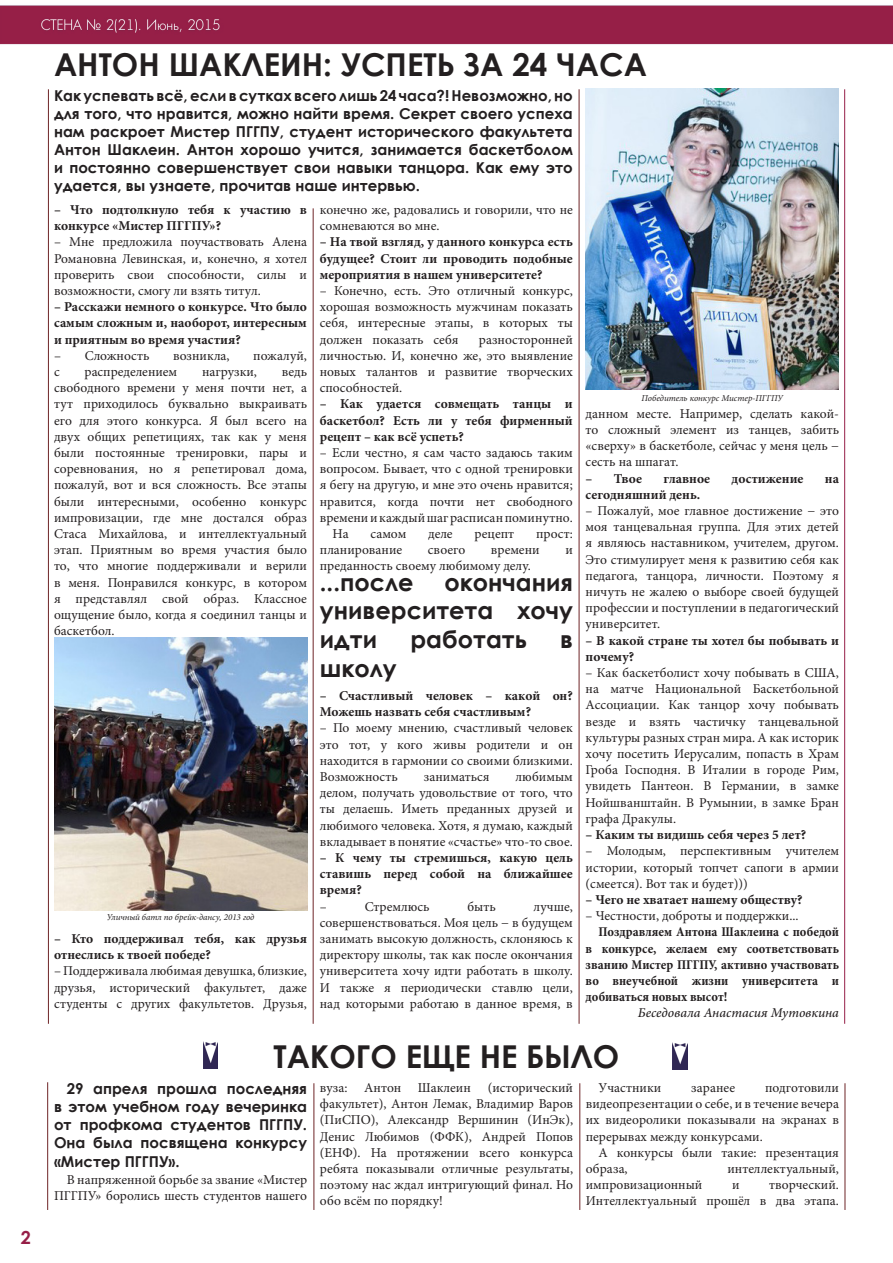
<style>
.page{position:relative;width:893px;height:1263px;background:#fff}
.page>*{position:absolute;margin:0;border:0;box-sizing:border-box;transform-origin:0 0}
.t1{font:700 31.5px "Century Gothic";color:#231f20}
.t2{font:700 24px/28.8px "Century Gothic";color:#231f20;text-align:justify}
.t3{font:700 18px "Century Gothic";color:#961f47}
.t4{font:700 15px/18px "Century Gothic";color:#231f20;text-align:justify}
.t5{font:13.5px/16.2px "Minion Pro";color:#231f20;text-align:justify}
.t6{font:700 13.5px/16.2px "Minion Pro";color:#231f20}
.t7{font:700 condensed 13.5px/16.2px "Minion Pro";color:#231f20;text-align:justify}
.t8{font:italic 500 13.5px "Minion Pro";color:#231f20}
.t9{font:italic 9px "Minion Pro";color:#231f20}
</style>
<div class="page">
<img style="left:0;top:5px;width:893px;height:1205px">
<hr style="left:48px;top:89px;width:1px;height:935px;background:#6e2527">
<hr style="left:844px;top:89px;width:1px;height:935px;background:#961f47">
<hr style="left:313px;top:208px;width:1px;height:816px;background:#6e2527">
<hr style="left:579px;top:89px;width:1px;height:935px;background:#6e2527">
<img style="left:586px;top:88px;width:253px;height:301px">
<hr style="left:47px;top:1082px;width:1px;height:128px;background:#6e2527">
<hr style="left:314px;top:1083px;width:1px;height:127px;background:#6e2527">
<hr style="left:579px;top:1083px;width:1px;height:127px;background:#6e2527">
<hr style="left:845px;top:1083px;width:1px;height:127px;background:#6e2527">
<img style="left:54px;top:638px;width:253px;height:272px">
<img style="left:203px;top:1042px;width:14px;height:26px">
<img style="left:673px;top:1043px;width:14px;height:26px">
<p class="t3" style="left:21px;top:1223px;width:12px">2</p>
<p class="t1" style="left:54px;top:40px;width:594px">АНТОН ШАКЛЕИН: УСПЕТЬ ЗА 24 ЧАСА</p>
<p class="t4" style="left:54px;top:85px;width:520px">Как успевать всё, если в сутках всего лишь 24 часа?! Невозможно, но для того, что нравится, можно найти время. Секрет своего успеха нам раскроет Мистер ПГГПУ, студент исторического факультета Антон Шаклеин. Антон хорошо учится, занимается баскетболом и постоянно совершенствует свои навыки танцора. Как ему это удается, вы узнаете, прочитав наше интервью.</p>
<p class="t6" style="left:54px;top:201px;width:255px">– Что подтолкнуло тебя к участию в конкурсе «Мистер ПГГПУ»?</p>
<p class="t5" style="left:54px;top:234px;width:255px">– Мне предложила поучаствовать Алена Романовна Левинская, и, конечно, я хотел проверить свои способности, силы и возможности, смогу ли взять титул.</p>
<p class="t6" style="left:54px;top:299px;width:255px;text-align:justify">– Расскажи немного о конкурсе. Что было самым сложным и, наоборот, интересным и приятным во время участия?</p>
<p class="t5" style="left:54px;top:347px;width:97px">– Сложность</p>
<p class="t5" style="left:173px;top:347px;width:58px">возникла,</p>
<p class="t5" style="left:253px;top:347px;width:55px">пожалуй,</p>
<p class="t5" style="left:54px;top:364px;width:7px">с</p>
<p class="t5" style="left:85px;top:364px;width:94px">распределением</p>
<p class="t5" style="left:202px;top:364px;width:56px">нагрузки,</p>
<p class="t5" style="left:320px;top:202px;width:255px">конечно же, радовались и говорили, что не сомневаются во мне.</p>
<p class="t6" style="left:320px;top:234px;width:255px;text-align:justify">– На твой взгляд, у данного конкурса есть будущее? Стоит ли проводить подобные мероприятия в нашем университете?</p>
<p class="t5" style="left:320px;top:283px;width:255px">– Конечно, есть. Это отличный конкурс, хорошая возможность мужчинам показать себя, интересные этапы, в которых ты должен показать себя</p>
<p class="t5" style="left:320px;top:331px;width:255px;text-indent:159px">разносторонней личностью. И, конечно же, это выявление новых талантов и развитие творческих способностей.</p>
<p class="t6" style="left:320px;top:396px;width:255px;text-align:justify">– Как удается совмещать танцы и баскетбол? Есть ли у тебя фирменный рецепт – как всё успеть?</p>
<p class="t5" style="left:320px;top:445px;width:255px">– Если честно, я сам часто задаюсь таким вопросом. Бывает, что с одной тренировки я бегу на другую, и мне это очень нравится; нравится, когда почти нет свободного времени и каждый шаг расписан поминутно.</p>
<p class="t5" style="left:333px;top:526px;width:18px">На</p>
<p class="t5" style="left:371px;top:526px;width:37px">самом</p>
<p class="t5" style="left:428px;top:526px;width:26px">деле</p>
<p class="t5" style="left:475px;top:526px;width:41px">рецепт</p>
<p class="t5" style="left:536px;top:526px;width:38px">прост:</p>
<p class="t5" style="left:320px;top:542px;width:84px">планирование</p>
<p class="t5" style="left:428px;top:542px;width:39px">своего</p>
<p class="t5" style="left:491px;top:542px;width:50px">времени</p>
<p class="t5" style="left:565px;top:542px;width:9px">и</p>
<p class="t5" style="left:320px;top:558px;width:213px">преданность своему любимому делу.</p>
<p class="t5" style="left:54px;top:364px;width:255px;text-indent:228px">ведь свободного времени у меня почти нет, а тут приходилось буквально выкраивать его для этого конкурса. Я был всего на двух общих репетициях, так как у меня были постоянные тренировки, пары и соревнования, но я репетировал дома, пожалуй, вот и вся сложность. Все этапы были интересными, особенно конкурс импровизации, где мне достался образ Стаса Михайлова, и интеллектуальный этап. Приятным во время участия было то, что многие поддерживали и верили в меня. Понравился конкурс, в котором я представлял свой образ. Классное ощущение было, когда я соединил танцы и баскетбол.</p>
<p class="t9" style="left:642px;top:392px;width:143px">Победитель конкурс Мистер-ПГГПУ</p>
<p class="t5" style="left:586px;top:405px;width:255px">данном месте. Например, сделать какой&shy;то сложный элемент из танцев, забить «сверху» в баскетболе, сейчас у меня цель − сесть на шпагат.</p>
<p class="t6" style="left:586px;top:470px;width:58px">– Твое</p>
<p class="t6" style="left:663px;top:470px;width:48px">главное</p>
<p class="t6" style="left:732px;top:470px;width:73px">достижение</p>
<p class="t6" style="left:825px;top:470px;width:16px">на</p>
<p class="t6" style="left:586px;top:486px;width:116px">сегодняшний день.</p>
<p class="t5" style="left:586px;top:503px;width:255px">– Пожалуй, мое главное достижение − это моя танцевальная группа. Для этих детей я являюсь наставником, учителем, другом.<br>Это стимулирует меня к развитию себя как педагога, танцора, личности. Поэтому я ничуть не жалею о выборе своей будущей профессии и поступлении в педагогический университет.</p>
<p class="t6" style="left:586px;top:632px;width:255px">– В какой стране ты хотел бы побывать и почему?</p>
<p class="t5" style="left:586px;top:665px;width:255px">– Как баскетболист хочу побывать в США, на матче Национальной Баскетбольной Ассоциации. Как танцор хочу побывать везде и взять частичку танцевальной культуры разных стран мира. А как историк хочу посетить Иерусалим, попасть в Храм Гроба Господня. В Италии в городе Рим, увидеть Пантеон. В Германии, в замке Нойшванштайн. В Румынии, в замке Бран графа Дракулы.</p>
<p class="t6" style="left:586px;top:826px;width:222px">– Каким ты видишь себя через 5 лет?</p>
<p class="t5" style="left:586px;top:843px;width:255px">– Молодым, перспективным учителем истории, который топчет сапоги в армии (смеется). Вот так и будет)))</p>
<p class="t6" style="left:586px;top:891px;width:218px">– Чего не хватает нашему обществу?</p>
<p class="t5" style="left:586px;top:908px;width:215px">– Честности, доброты и поддержки...</p>
<p class="t7" style="left:586px;top:924px;width:255px;text-indent:13px">Поздравляем Антона Шаклеина с победой в конкурсе, желаем ему соответствовать званию Мистер ПГГПУ, активно участвовать во внеучебной жизни университета и добиваться новых высот!</p>
<p class="t8" style="left:638px;top:1004px;width:203px">Беседовала Анастасия Мутовкина</p>
<p class="t1" style="left:273px;top:1032px;width:347px">ТАКОГО ЕЩЕ НЕ БЫЛО</p>
<p class="t2" style="left:320px;top:566px;width:255px;text-indent:125px">окончания университета хочу идти</p>
<p class="t2" style="left:320px;top:566px;width:95px">...после</p>
<p class="t2" style="left:410px;top:624px;width:118px">работать</p>
<p class="t2" style="left:560px;top:624px;width:14px">в</p>
<p class="t2" style="left:320px;top:653px;width:78px">школу</p>
<p class="t6" style="left:320px;top:687px;width:255px">– Счастливый человек – какой он?<br>Можешь назвать себя счастливым?</p>
<p class="t5" style="left:320px;top:720px;width:255px">– По моему мнению, счастливый человек это тот, у кого живы родители и он находится в гармонии со своими близкими.<br>Возможность</p>
<p class="t5" style="left:320px;top:769px;width:255px;text-indent:196px">любимым делом, получать удовольствие от того, что ты делаешь. Иметь преданных друзей и любимого человека. Хотя, я думаю, каждый вкладывает в понятие «счастье» что-то свое.</p>
<p class="t6" style="left:320px;top:849px;width:255px;text-align:justify">– К чему ты стремишься, какую цель ставишь перед собой на ближайшее время?</p>
<p class="t5" style="left:320px;top:898px;width:9px">–</p>
<p class="t5" style="left:365px;top:898px;width:66px">Стремлюсь</p>
<p class="t5" style="left:467px;top:898px;width:30px">быть</p>
<p class="t5" style="left:424px;top:769px;width:67px">заниматься</p>
<p class="t5" style="left:320px;top:898px;width:255px;text-indent:214px">лучше, совершенствоваться. Моя цель − в будущем занимать высокую должность, склоняюсь к директору школы, так как после окончания университета хочу идти работать в школу.<br>И также я периодически ставлю цели, над которыми работаю в данное время, в</p>
<p class="t9" style="left:107px;top:911px;width:149px">Уличный батл по брейк-дансу, 2013 год</p>
<p class="t6" style="left:54px;top:930px;width:255px">– Кто поддерживал тебя, как друзья отнеслись к твоей победе?</p>
<p class="t5" style="left:54px;top:963px;width:255px">– Поддерживала любимая девушка, близкие, друзья, исторический факультет, даже студенты с других факультетов. Друзья,</p>
<p class="t4" style="left:54px;top:1078px;width:255px;text-indent:13px">29 апреля прошла последняя в этом учебном году вечеринка от профкома студентов ПГГПУ.<br>Она была посвящена конкурсу</p>
<p class="t4" style="left:54px;top:1152px;width:127px">«Мистер ПГГПУ».</p>
<p class="t5" style="left:54px;top:1171px;width:255px;text-align:right">В напряженной борьбе за звание «Мистер<br>ПГГПУ» боролись шесть студентов нашего</p>
<p class="t5" style="left:320px;top:1080px;width:255px">вуза: Антон Шаклеин (исторический факультет), Антон Лемак, Владимир Варов (ПиСПО), Александр Вершинин (ИнЭк), Денис Любимов (ФФК), Андрей Попов (ЕНФ). На протяжении всего конкурса ребята показывали отличные результаты, поэтому нас ждал интригующий финал. Но обо всём по порядку!</p>
<p class="t5" style="left:599px;top:1080px;width:64px">Участники</p>
<p class="t5" style="left:691px;top:1080px;width:45px">заранее</p>
<p class="t5" style="left:586px;top:1080px;width:255px;text-indent:179px">подготовили видеопрезентации о себе, и в течение вечера их видеоролики показывали на экранах в перерывах между конкурсами.</p>
<p class="t5" style="left:586px;top:1144px;width:255px;text-indent:13px">А конкурсы были такие: презентация образа,</p>
<p class="t5" style="left:727px;top:1161px;width:113px">интеллектуальный,</p>
<p class="t5" style="left:586px;top:1177px;width:118px">импровизационный</p>
<p class="t5" style="left:732px;top:1177px;width:9px">и</p>
<p class="t5" style="left:586px;top:1177px;width:255px;text-align:right">творческий.<br>Интеллектуальный прошёл в два этапа.</p>
</div>
